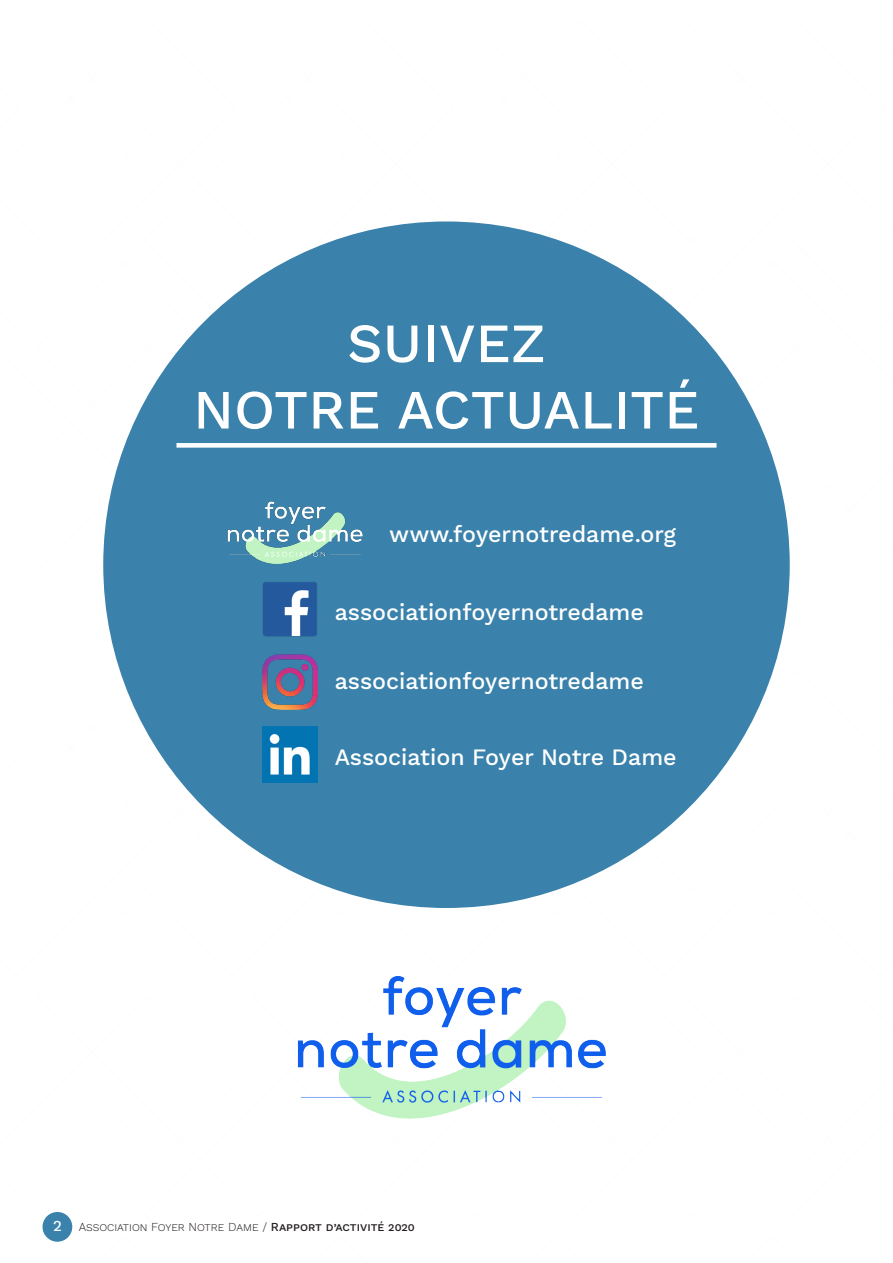
<style>
.page{position:relative;width:893px;height:1263px;background:#fff}
.page>*{position:absolute;margin:0;border:0;box-sizing:border-box;transform-origin:0 0}
.t1{font:500 55.35px "Work Sans";color:#fff}
.t2{font:500 23.1px "Work Sans";color:#fff}
.t3{font:300 12px "Work Sans";color:#231f20}
.s1{font-weight:500;font-size:15px;color:#fff}
.s2{font-weight:500}
</style>
<div class="page">
<div style="left:43px;top:1212px;width:29px;height:30px;background:#3a82ab;border-radius:50%"></div>
<div style="left:103px;top:221px;width:687px;height:687px;background:#3a82ab;border-radius:50%"></div>
<div style="left:176px;top:443px;width:540px;height:5px;background:#fff"></div>
<img style="left:227px;top:501px;width:136px;height:62px">
<img style="left:262px;top:654px;width:56px;height:55px">
<img style="left:262px;top:582px;width:55px;height:55px">
<img style="left:262px;top:727px;width:56px;height:55px">
<img style="left:297px;top:976px;width:309px;height:142px">
<p class="t1" style="left:347px;top:311px;width:200px">SUIVEZ</p>
<p class="t1" style="left:193px;top:377px;width:508px">NOTRE ACTUALITÉ</p>
<p class="t2" style="left:389px;top:521px;width:289px">www.foyernotredame.org</p>
<p class="t2" style="left:335px;top:598px;width:311px">associationfoyernotredame</p>
<p class="t2" style="left:335px;top:668px;width:311px">associationfoyernotredame</p>
<p class="t2" style="left:335px;top:744px;width:343px">Association Foyer Notre Dame</p>
<p class="t3" style="left:53px;top:1220px;width:363px"><span class="s1">2</span> Association Foyer Notre Dame / <span class="s2">Rapport d’activité 2020</span></p>
</div>
